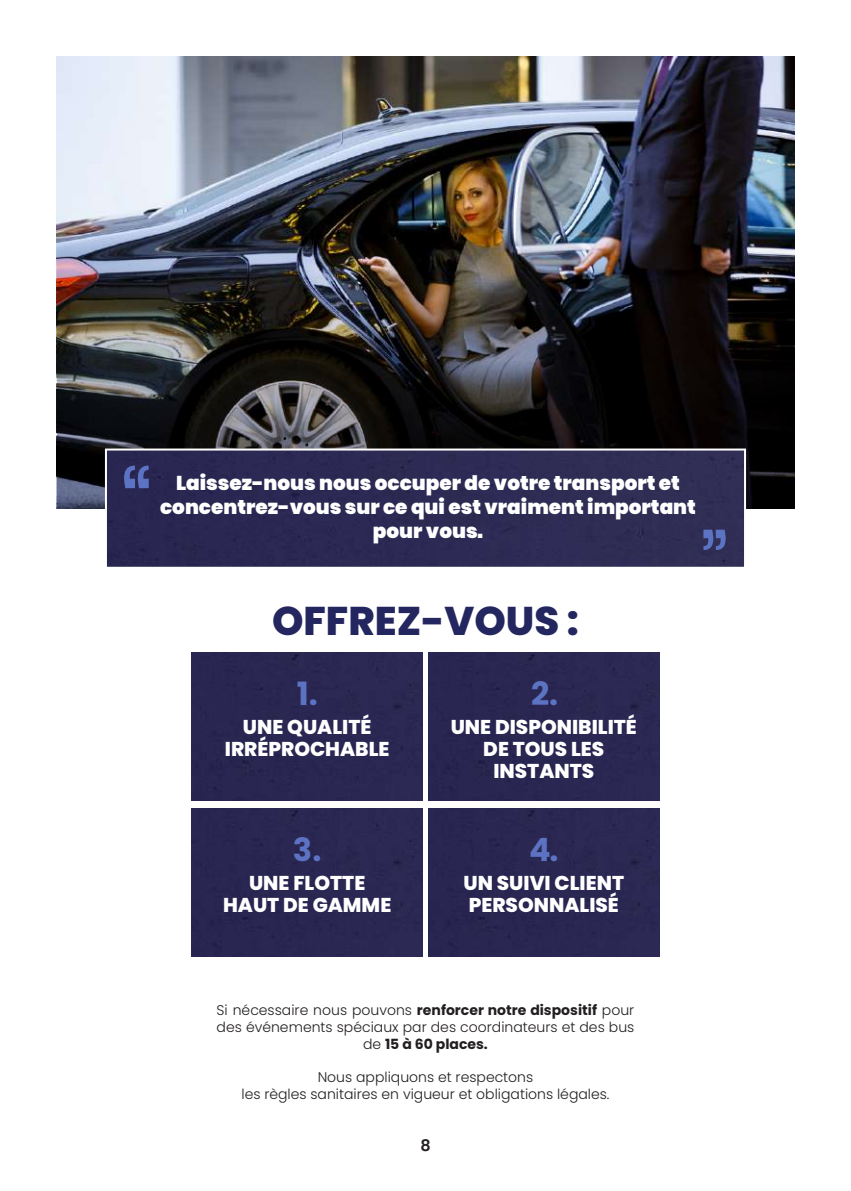
<style>
.page{position:relative;width:851px;height:1191px;background:#fff}
.page>*{position:absolute;margin:0;border:0;box-sizing:border-box;transform-origin:0 0}
.t1{font:800 40px "Poppins";color:#24265f}
.t2{font:700 32px "Poppins";color:#5c73c3}
.t3{font:800 20px/22px "Poppins";color:#fff;text-align:center}
.t4{font:900 20px/24px "Poppins";color:#fff;text-align:center}
.t5{font:600 16px "Poppins";color:#231f20}
.t6{font:300 14px/16.8px "Poppins";color:#231f20;text-align:center}
.s1{font-weight:700}
</style>
<div class="page">
<img style="left:57px;top:57px;width:737px;height:165px">
<img style="left:57px;top:222px;width:737px;height:286px">
<div style="left:191px;top:652px;width:231px;height:149px;background:#2a2751"></div>
<div style="left:191px;top:808px;width:231px;height:148px;background:#2a2752"></div>
<div style="left:428px;top:652px;width:231px;height:149px;background:#2a2751"></div>
<div style="left:428px;top:808px;width:231px;height:148px;background:#2a2752"></div>
<div style="left:104px;top:447px;width:643px;height:120px;background:#2d2a54"></div>
<svg style="left:124px;top:465px;width:25px;height:23px"></svg>
<svg style="left:703px;top:529px;width:22px;height:21px"></svg>
<h3 class="t4" style="left:160px;top:472px;width:537px">Laissez-nous nous occuper de votre transport et concentrez-vous sur ce qui est vraiment important pour vous.</h3>
<h1 class="t1" style="left:272px;top:601px;width:308px">OFFREZ-VOUS :</h1>
<h2 class="t2" style="left:297px;top:678px;width:23px">1.</h2>
<h2 class="t2" style="left:531px;top:678px;width:29px">2.</h2>
<h3 class="t3" style="left:225px;top:716px;width:166px">UNE QUALITÉ<br>IRRÉPROCHABLE</h3>
<h3 class="t3" style="left:450px;top:716px;width:188px">UNE DISPONIBILITÉ<br>DE TOUS LES<br>INSTANTS</h3>
<h2 class="t2" style="left:293px;top:834px;width:30px">3.</h2>
<h2 class="t2" style="left:529px;top:834px;width:31px">4.</h2>
<h3 class="t3" style="left:223px;top:872px;width:170px">UNE FLOTTE<br>HAUT DE GAMME</h3>
<h3 class="t3" style="left:463px;top:872px;width:162px;text-align:left">UN SUIVI CLIENT<br>PERSONNALISÉ</h3>
<p class="t6" style="left:216px;top:1003px;width:419px">Si nécessaire nous pouvons <span class="s1">renforcer notre dispositif</span> pour des événements spéciaux par des coordinateurs et des bus de <span class="s1">15 à 60 places.</span></p>
<p class="t6" style="left:241px;top:1070px;width:369px">Nous appliquons et respectons<br>les règles sanitaires en vigueur et obligations légales.</p>
<p class="t5" style="left:420px;top:1136px;width:12px">8</p>
</div>
